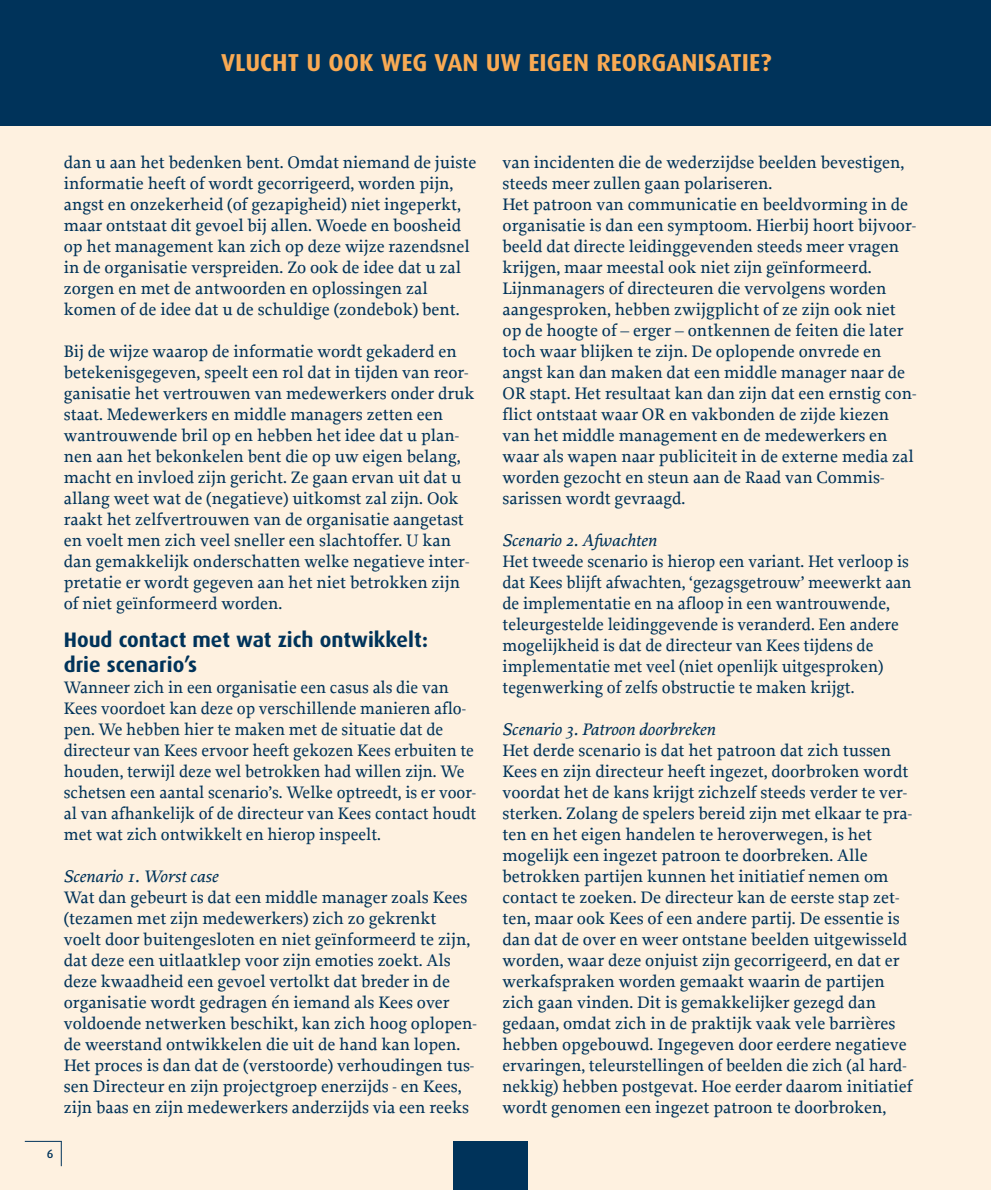
<style>
.page{position:relative;width:991px;height:1190px;background:#fff}
.page>*{position:absolute;margin:0;border:0;box-sizing:border-box;transform-origin:0 0}
.t1{font:700 24.5px "Dax";color:#f9aa53}
.t2{font:700 21px/24.5px "Dax";color:#00335a}
.t3{font:500 17.5px/21px "Proforma";color:#00335a}
.t4{font:italic 500 17.5px "Proforma";color:#00335a}
.t5{font:500 12.25px "Dax";color:#00335a}
</style>
<div class="page">
<div style="left:0;top:0;width:990px;height:1190px;background:#fef1e0"></div>
<div style="left:0;top:0;width:990px;height:125px;background:#00335a"></div>
<div style="left:453px;top:1141px;width:74px;height:49px;background:#00335a"></div>
<hr style="left:25px;top:1141px;width:37px;height:1px;background:#00335a">
<svg style="left:61px;top:1141px;width:1px;height:25px"></svg>
<h1 class="t1" style="left:221px;top:51px;width:552px">VLUCHT U OOK WEG VAN UW EIGEN REORGANISATIE?</h1>
<p class="t3" style="left:64px;top:154px;width:414px">dan u aan het bedenken bent. Omdat niemand de juiste informatie heeft of wordt gecorrigeerd, worden pijn, angst en onzekerheid (of gezapigheid) niet ingeperkt, maar ontstaat dit gevoel bij allen. Woede en boosheid op het management kan zich op deze wijze razendsnel in de organisatie verspreiden. Zo ook de idee dat u zal zorgen en met de antwoorden en oplossingen zal komen of de idee dat u de schuldige (zondebok) bent.</p>
<p class="t3" style="left:64px;top:343px;width:412px">Bij de wijze waarop de informatie wordt gekaderd en betekenisgegeven, speelt een rol dat in tijden van reor&shy;ganisatie het vertrouwen van medewerkers onder druk staat. Medewerkers en middle managers zetten een wantrouwende bril op en hebben het idee dat u plan&shy;nen aan het bekonkelen bent die op uw eigen belang, macht en invloed zijn gericht. Ze gaan ervan uit dat u allang weet wat de (negatieve) uitkomst zal zijn. Ook raakt het zelfvertrouwen van de organisatie aangetast en voelt men zich veel sneller een slachtoffer. U kan dan gemakkelijk onderschatten welke negatieve inter&shy;pretatie er wordt gegeven aan het niet betrokken zijn of niet geïnformeerd worden.</p>
<p class="t2" style="left:64px;top:629px;width:366px">Houd contact met wat zich ontwikkelt: drie scenario’s</p>
<p class="t3" style="left:64px;top:679px;width:414px">Wanneer zich in een organisatie een casus als die van Kees voordoet kan deze op verschillende manieren aflo&shy;pen. We hebben hier te maken met de situatie dat de directeur van Kees ervoor heeft gekozen Kees erbuiten te houden, terwijl deze wel betrokken had willen zijn. We schetsen een aantal scenario’s. Welke optreedt, is er voor&shy;al van afhankelijk of de directeur van Kees contact houdt met wat zich ontwikkelt en hierop inspeelt.</p>
<p class="t4" style="left:64px;top:869px;width:156px">Scenario 1. Worst case</p>
<p class="t3" style="left:64px;top:889px;width:414px">Wat dan gebeurt is dat een middle manager zoals Kees (tezamen met zijn medewerkers) zich zo gekrenkt voelt door buitengesloten en niet geïnformeerd te zijn, dat deze een uitlaatklep voor zijn emoties zoekt. Als deze kwaadheid een gevoel vertolkt dat breder in de organisatie wordt gedragen én iemand als Kees over voldoende netwerken beschikt, kan zich hoog oplopen&shy;de weerstand ontwikkelen die uit de hand kan lopen.<br>Het proces is dan dat de (verstoorde) verhoudingen tus&shy;sen Directeur en zijn projectgroep enerzijds - en Kees, zijn baas en zijn medewerkers anderzijds via een reeks</p>
<p class="t5" style="left:47px;top:1148px;width:8px">6</p>
<p class="t3" style="left:502px;top:154px;width:415px">van incidenten die de wederzijdse beelden bevestigen, steeds meer zullen gaan polariseren.<br>Het patroon van communicatie en beeldvorming in de organisatie is dan een symptoom. Hierbij hoort bijvoor&shy;beeld dat directe leidinggevenden steeds meer vragen krijgen, maar meestal ook niet zijn geïnformeerd.<br>Lijnmanagers of directeuren die vervolgens worden aangesproken, hebben zwijgplicht of ze zijn ook niet op de hoogte of – erger – ontkennen de feiten die later toch waar blijken te zijn. De oplopende onvrede en angst kan dan maken dat een middle manager naar de OR stapt. Het resultaat kan dan zijn dat een ernstig con&shy;flict ontstaat waar OR en vakbonden de zijde kiezen van het middle management en de medewerkers en waar als wapen naar publiciteit in de externe media zal worden gezocht en steun aan de Raad van Commis&shy;sarissen wordt gevraagd.</p>
<p class="t4" style="left:502px;top:533px;width:155px">Scenario 2. Afwachten</p>
<p class="t3" style="left:502px;top:553px;width:410px">Het tweede scenario is hierop een variant. Het verloop is dat Kees blijft afwachten, ‘gezagsgetrouw’ meewerkt aan de implementatie en na afloop in een wantrouwende, teleurgestelde leidinggevende is veranderd. Een andere mogelijkheid is dat de directeur van Kees tijdens de implementatie met veel (niet openlijk uitgesproken) tegenwerking of zelfs obstructie te maken krijgt.</p>
<p class="t4" style="left:502px;top:722px;width:214px">Scenario 3. Patroon doorbreken</p>
<p class="t3" style="left:502px;top:742px;width:411px">Het derde scenario is dat het patroon dat zich tussen Kees en zijn directeur heeft ingezet, doorbroken wordt voordat het de kans krijgt zichzelf steeds verder te ver&shy;sterken. Zolang de spelers bereid zijn met elkaar te pra&shy;ten en het eigen handelen te heroverwegen, is het mogelijk een ingezet patroon te doorbreken. Alle betrokken partijen kunnen het initiatief nemen om contact te zoeken. De directeur kan de eerste stap zet&shy;ten, maar ook Kees of een andere partij. De essentie is dan dat de over en weer ontstane beelden uitgewisseld worden, waar deze onjuist zijn gecorrigeerd, en dat er werkafspraken worden gemaakt waarin de partijen zich gaan vinden. Dit is gemakkelijker gezegd dan gedaan, omdat zich in de praktijk vaak vele barrières hebben opgebouwd. Ingegeven door eerdere negatieve ervaringen, teleurstellingen of beelden die zich (al hard&shy;nekkig) hebben postgevat. Hoe eerder daarom initiatief wordt genomen een ingezet patroon te doorbroken,</p>
</div>
